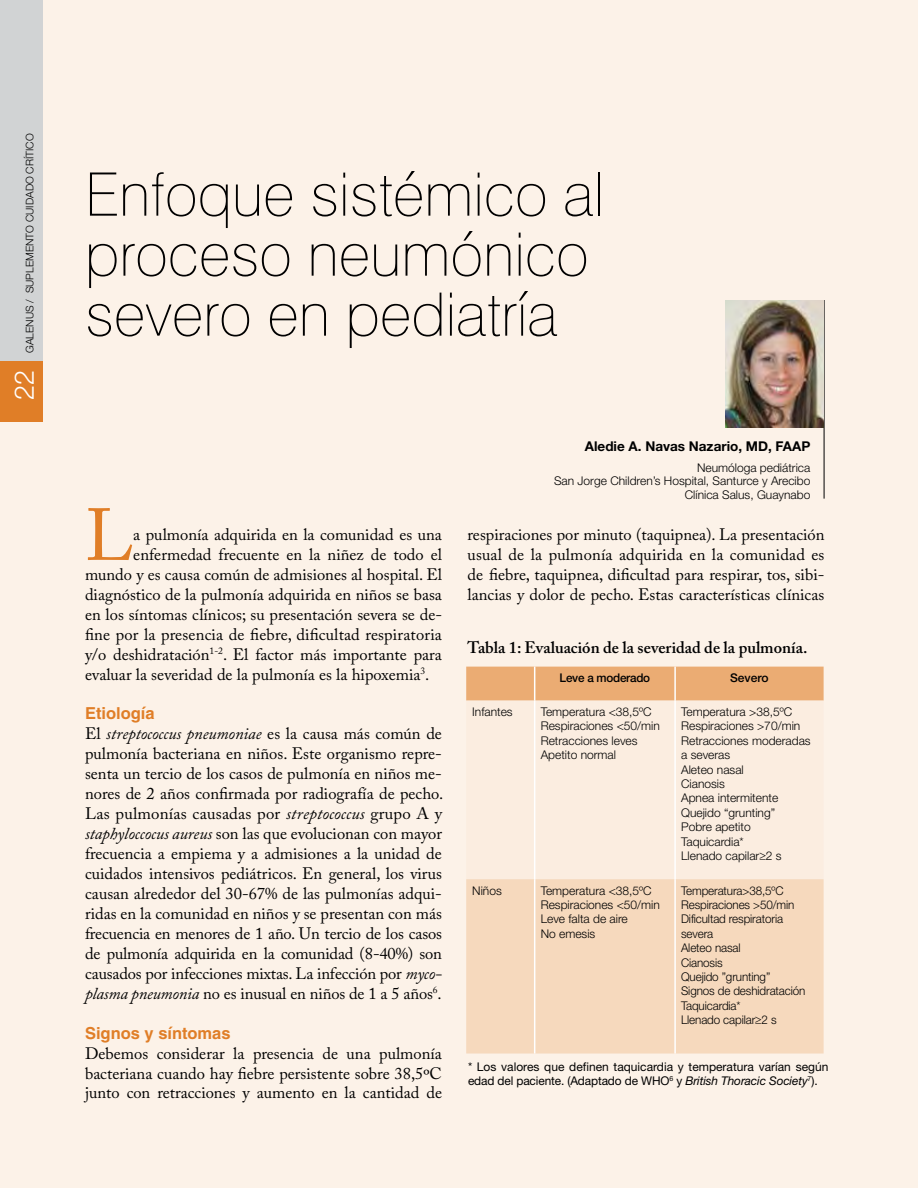
<style>
.page{position:relative;width:918px;height:1188px;background:#fff}
.page>*{position:absolute;margin:0;border:0;box-sizing:border-box;transform-origin:0 0}
.t1{font:72.9px "Adobe Caslon Pro";color:#e07e27}
.t2{font:100 60px/60px "Swiss 721 BT";color:#000}
.t3{font:300 27px "Helvetica Neue";color:#fff}
.t4{font:16.5px/20px "Adobe Caslon Pro";color:#000;text-align:justify}
.t5{font:600 16.5px "Adobe Caslon Pro";color:#000}
.t6{font:700 16.5px "Helvetica LT Std";color:#e07e27}
.t7{font:700 13.5px "Helvetica Neue";color:#000}
.t8{font:300 12px/14.4px "Helvetica Neue";color:#000}
.t9{font:12px/14.4px "Helvetica Neue";color:#000}
.t10{font:500 12px "Helvetica Neue";letter-spacing:-.02em;color:#000}
.t11{font:300 10.5px "Helvetica Neue";color:#000}
.s1{font-style:italic}
</style>
<div class="page">
<div style="left:0;top:0;width:917px;height:1188px;background:#fcf2e8"></div>
<hr style="left:824px;top:300px;width:1px;height:199px;background:#000">
<img style="left:726px;top:300px;width:98px;height:128px">
<div style="left:466px;top:667px;width:358px;height:34px;background:#ebac73"></div>
<div style="left:466px;top:879px;width:358px;height:175px;background:#f6d9bd"></div>
<hr style="left:534px;top:667px;width:1px;height:34px;background:#fff">
<hr style="left:674px;top:667px;width:2px;height:34px;background:#fff">
<hr style="left:534px;top:701px;width:1px;height:178px;background:#fff">
<hr style="left:674px;top:701px;width:2px;height:178px;background:#fff">
<hr style="left:534px;top:879px;width:1px;height:175px;background:#fff">
<hr style="left:674px;top:879px;width:2px;height:175px;background:#fff">
<div style="left:0;top:0;width:43px;height:412px;background:#d1d3d4"></div>
<div style="left:0;top:361px;width:43px;height:61px;background:#e07e27"></div>
<p class="t11" style="left:23px;top:353px;width:221px;rotate:-90deg">GALENUS / SUPLEMENTO CUIDADO CRÍTICO</p>
<h3 class="t3" style="left:8px;top:400px;width:32px;rotate:-90deg">22</h3>
<h2 class="t2" style="left:85px;top:164px;width:521px">Enfoque sistémico al proceso neumónico severo en pediatría</h2>
<h1 class="t1" style="left:85px;top:492px;width:50px">L</h1>
<p class="t4" style="left:133px;top:524px;width:310px">a pulmonía adquirida en la comunidad es una</p>
<p class="t4" style="left:133px;top:544px;width:310px">enfermedad frecuente en la niñez de todo el</p>
<p class="t4" style="left:85px;top:564px;width:358px">mundo y es causa común de admisiones al hospital. El</p>
<p class="t4" style="left:85px;top:584px;width:358px">diagnóstico de la pulmonía adquirida en niños se basa</p>
<p class="t4" style="left:85px;top:604px;width:358px">en los síntomas clínicos; su presentación severa se de-</p>
<p class="t4" style="left:85px;top:624px;width:358px">fine por la presencia de fiebre, dificultad respiratoria</p>
<p class="t4" style="left:85px;top:644px;width:358px">y/o deshidratación<sup>1-2</sup>. El factor más importante para</p>
<p class="t4" style="left:85px;top:664px;width:346px">evaluar la severidad de la pulmonía es la hipoxemia<sup>3</sup>.</p>
<p class="t6" style="left:85px;top:704px;width:71px">Etiología</p>
<p class="t4" style="left:85px;top:724px;width:360px">El <span class="s1">streptococcus pneumoniae</span> es la causa más común de pulmonía bacteriana en niños. Este organismo repre&shy;senta un tercio de los casos de pulmonía en niños me&shy;nores de 2 años confirmada por radiografía de pecho.<br>Las pulmonías causadas por <span class="s1">streptococcus</span> grupo A y <span class="s1">staphyloccocus aureus</span> son las que evolucionan con mayor frecuencia a empiema y a admisiones a la unidad de cuidados intensivos pediátricos. En general, los virus causan alrededor del 30-67% de las pulmonías adqui&shy;ridas en la comunidad en niños y se presentan con más frecuencia en menores de 1 año. Un tercio de los casos de pulmonía adquirida en la comunidad (8-40%) son causados por infecciones mixtas. La infección por <span class="s1">myco&shy;plasma pneumonia</span> no es inusual en niños de 1 a 5 años<sup>6</sup>.</p>
<p class="t6" style="left:85px;top:1023px;width:147px">Signos y síntomas</p>
<p class="t4" style="left:85px;top:1043px;width:359px">Debemos considerar la presencia de una pulmonía bacteriana cuando hay fiebre persistente sobre 38,5ºC junto con retracciones y aumento en la cantidad de</p>
<p class="t7" style="left:585px;top:437px;width:227px">Aledie A. Navas Nazario, MD, FAAP</p>
<p class="t8" style="left:554px;top:460px;width:258px;line-height:13.5px;text-align:right">Neumóloga pediátrica<br>San Jorge Children’s Hospital, Santurce y Arecibo<br>Clínica Salus, Guaynabo</p>
<p class="t4" style="left:468px;top:524px;width:358px">respiraciones por minuto (taquipnea). La presentación usual de la pulmonía adquirida en la comunidad es de fiebre, taquipnea, dificultad para respirar, tos, sibi&shy;lancias y dolor de pecho. Estas características clínicas</p>
<p class="t5" style="left:468px;top:638px;width:341px">Tabla 1: Evaluación de la severidad de la pulmonía.</p>
<p class="t10" style="left:560px;top:671px;width:92px">Leve a moderado</p>
<p class="t10" style="left:730px;top:671px;width:40px">Severo</p>
<p class="t8" style="left:472px;top:704px;width:42px">Infantes</p>
<p class="t8" style="left:541px;top:704px;width:121px">Temperatura &lt;38,5ºC<br>Respiraciones &lt;50/min<br>Retracciones leves<br>Apetito normal</p>
<p class="t8" style="left:681px;top:704px;width:131px">Temperatura &gt;38,5ºC<br>Respiraciones &gt;70/min<br>Retracciones moderadas a severas<br>Aleteo nasal<br>Cianosis<br>Apnea intermitente<br>Quejido “grunting”<br>Pobre apetito<br>Taquicardia*<br>Llenado capilar≥2 s</p>
<p class="t8" style="left:472px;top:883px;width:31px">Niños</p>
<p class="t8" style="left:541px;top:883px;width:121px">Temperatura &lt;38,5ºC<br>Respiraciones &lt;50/min<br>Leve falta de aire<br>No emesis</p>
<p class="t8" style="left:681px;top:883px;width:126px">Temperatura&gt;38,5ºC<br>Respiraciones &gt;50/min<br>Dificultad respiratoria severa<br>Aleteo nasal<br>Cianosis<br>Quejido ”grunting”<br>Signos de deshidratación<br>Taquicardia*<br>Llenado capilar≥2 s</p>
<p class="t9" style="left:468px;top:1059px;width:362px">* Los valores que definen taquicardia y temperatura varían según edad del paciente. (Adaptado de WHO<sup>6</sup> y <span class="s1">British Thoracic Society</span><sup>7</sup>).</p>
</div>
